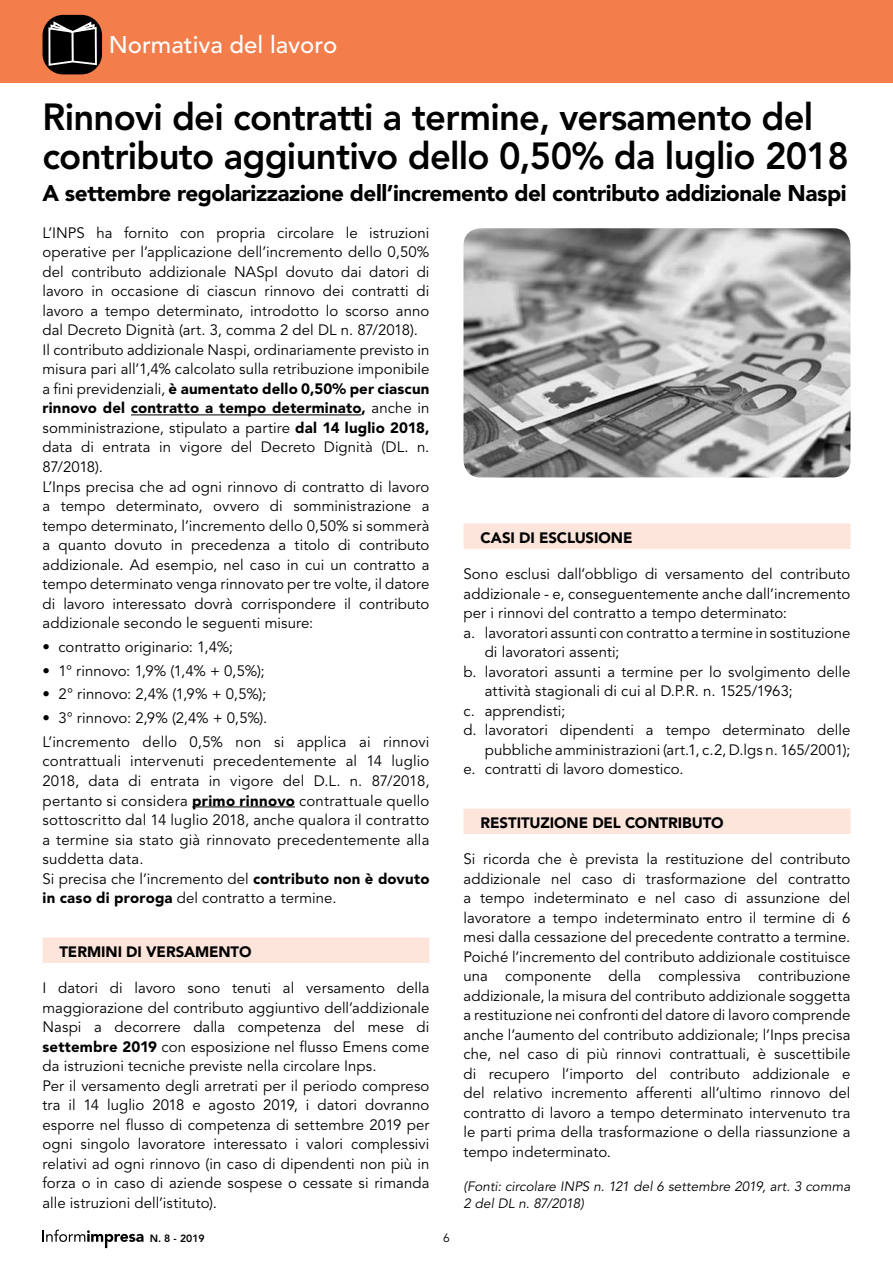
<style>
.page{position:relative;width:893px;height:1263px;background:#fff}
.page>*{position:absolute;margin:0;border:0;box-sizing:border-box;transform-origin:0 0}
.t1{font:800 37.5px/39px "Avenir LT Std";letter-spacing:-.02em;color:#000}
.t2{font:500 24px "Avenir LT Std";color:#fff}
.t3{font:900 22.5px "Avenir LT Std";letter-spacing:-.02em;color:#000}
.t4{font:15px/19.5px "Avenir LT Std";letter-spacing:.005em;color:#000}
.t5{font:900 15px "Avenir LT Std";letter-spacing:-.005em;color:#000}
.t6{font:italic 13.5px/16.5px "Avenir LT Std";letter-spacing:.005em;color:#000}
.t7{font:12px "Avenir LT Std";color:#000}
.t8{font:800 10.5px "Avenir LT Std";color:#000}
.s1{font-weight:900}
</style>
<div class="page">
<div style="left:0;top:0;width:893px;height:83px;background:#f47d4c"></div>
<div style="left:43px;top:15px;width:59px;height:59px;background:#000;border-radius:21px"></div>
<svg style="left:47px;top:20px;width:51px;height:47px"></svg>
<svg style="left:43px;top:1229px;width:101px;height:19px"></svg>
<hr style="left:131px;top:414px;width:230px;height:1px;background:#000">
<hr style="left:192px;top:806px;width:103px;height:1px;background:#000">
<div style="left:43px;top:937px;width:386px;height:26px;background:#fde5db"></div>
<img style="left:463px;top:228px;width:387px;height:249px">
<div style="left:463px;top:523px;width:387px;height:26px;background:#fde5db"></div>
<div style="left:463px;top:808px;width:387px;height:26px;background:#fde5db"></div>
<h2 class="t2" style="left:109px;top:31px;width:230px">Normativa del lavoro</h2>
<h1 class="t1" style="left:43px;top:98px;width:808px">Rinnovi dei contratti a termine, versamento del contributo aggiuntivo dello 0,50% da luglio 2018</h1>
<h3 class="t3" style="left:43px;top:179px;width:806px">A settembre regolarizzazione dell’incremento del contributo addizionale Naspi</h3>
<p class="t4" style="left:43px;top:223px;width:388px">L’INPS ha fornito con propria circolare le istruzioni operative per l’applicazione dell’incremento dello 0,50% del contributo addizionale NASpI dovuto dai datori di lavoro in occasione di ciascun rinnovo dei contratti di lavoro a tempo determinato, introdotto lo scorso anno dal Decreto Dignità (art. 3, comma 2 del DL n. 87/2018).<br>Il contributo addizionale Naspi, ordinariamente previsto in misura pari all’1,4% calcolato sulla retribuzione imponibile a fini previdenziali, <span class="s1">è aumentato dello 0,50% per ciascun rinnovo del contratto a tempo determinato,</span> anche in somministrazione, stipulato a partire <span class="s1">dal 14 luglio 2018, </span>data di entrata in vigore del Decreto Dignità (DL. n.<br>87/2018).<br>L’Inps precisa che ad ogni rinnovo di contratto di lavoro a tempo determinato, ovvero di somministrazione a tempo determinato, l’incremento dello 0,50% si sommerà a quanto dovuto in precedenza a titolo di contributo addizionale. Ad esempio, nel caso in cui un contratto a tempo determinato venga rinnovato per tre volte, il datore di lavoro interessato dovrà corrispondere il contributo addizionale secondo le seguenti misure:</p>
<p class="t4" style="left:43px;top:637px;width:192px">• contratto originario: 1,4%;</p>
<p class="t4" style="left:43px;top:661px;width:224px">• 1° rinnovo: 1,9% (1,4% + 0,5%);</p>
<p class="t4" style="left:43px;top:685px;width:225px">• 2° rinnovo: 2,4% (1,9% + 0,5%);</p>
<p class="t4" style="left:43px;top:707px;width:388px;line-height:23.7px">• 3° rinnovo: 2,9% (2,4% + 0,5%).<br>L’incremento dello 0,5% non si applica ai rinnovi</p>
<p class="t4" style="left:43px;top:752px;width:388px">contrattuali intervenuti precedentemente al 14 luglio 2018, data di entrata in vigore del D.L. n. 87/2018, pertanto si considera <span class="s1">primo rinnovo</span> contrattuale quello sottoscritto dal 14 luglio 2018, anche qualora il contratto a termine sia stato già rinnovato precedentemente alla suddetta data.<br>Si precisa che l’incremento del <span class="s1">contributo non è dovuto in caso di proroga</span> del contratto a termine.</p>
<p class="t5" style="left:60px;top:943px;width:193px">TERMINI DI VERSAMENTO</p>
<p class="t4" style="left:43px;top:979px;width:388px">I datori di lavoro sono tenuti al versamento della maggiorazione del contributo aggiuntivo dell’addizionale Naspi a decorrere dalla competenza del mese di <span class="s1">settembre 2019</span> con esposizione nel flusso Emens come da istruzioni tecniche previste nella circolare Inps.<br>Per il versamento degli arretrati per il periodo compreso tra il 14 luglio 2018 e agosto 2019, i datori dovranno esporre nel flusso di competenza di settembre 2019 per ogni singolo lavoratore interessato i valori complessivi relativi ad ogni rinnovo (in caso di dipendenti non più in forza o in caso di aziende sospese o cessate si rimanda alle istruzioni dell’istituto).</p>
<p class="t5" style="left:480px;top:529px;width:153px">CASI DI ESCLUSIONE</p>
<p class="t4" style="left:463px;top:565px;width:388px">Sono esclusi dall’obbligo di versamento del contributo</p>
<p class="t4" style="left:463px;top:584px;width:388px">addizionale - e, conseguentemente anche dall’incremento</p>
<p class="t4" style="left:463px;top:604px;width:325px">per i rinnovi del contratto a tempo determinato:</p>
<p class="t4" style="left:463px;top:623px;width:388px">a. lavoratori assunti con contratto a termine in sostituzione</p>
<p class="t4" style="left:485px;top:643px;width:136px">di lavoratori assenti;</p>
<p class="t4" style="left:463px;top:662px;width:388px">b. lavoratori assunti a termine per lo svolgimento delle</p>
<p class="t4" style="left:485px;top:682px;width:310px">attività stagionali di cui al D.P.R. n. 1525/1963;</p>
<p class="t4" style="left:463px;top:701px;width:103px">c. apprendisti;</p>
<p class="t4" style="left:463px;top:721px;width:388px">d. lavoratori dipendenti a tempo determinato delle</p>
<p class="t4" style="left:485px;top:740px;width:367px">pubbliche amministrazioni (art.1, c.2, D.lgs n. 165/2001);</p>
<p class="t4" style="left:463px;top:760px;width:222px">e. contratti di lavoro domestico.</p>
<p class="t5" style="left:480px;top:814px;width:245px">RESTITUZIONE DEL CONTRIBUTO</p>
<p class="t4" style="left:463px;top:850px;width:388px;text-align:justify">Si ricorda che è prevista la restituzione del contributo addizionale nel caso di trasformazione del contratto a tempo indeterminato e nel caso di assunzione del lavoratore a tempo indeterminato entro il termine di 6 mesi dalla cessazione del precedente contratto a termine.<br>Poiché l’incremento del contributo addizionale costituisce una componente della complessiva contribuzione addizionale, la misura del contributo addizionale soggetta a restituzione nei confronti del datore di lavoro comprende anche l’aumento del contributo addizionale; l’Inps precisa che, nel caso di più rinnovi contrattuali, è suscettibile di recupero l’importo del contributo addizionale e del relativo incremento afferenti all’ultimo rinnovo del contratto di lavoro a tempo determinato intervenuto tra le parti prima della trasformazione o della riassunzione a tempo indeterminato.</p>
<p class="t6" style="left:463px;top:1179px;width:388px">(Fonti: circolare INPS n. 121 del 6 settembre 2019, art. 3 comma<br>2 del DL n. 87/2018)</p>
<p class="t8" style="left:150px;top:1232px;width:57px">N. 8 - 2019</p>
<p class="t7" style="left:443px;top:1231px;width:8px">6</p>
</div>
